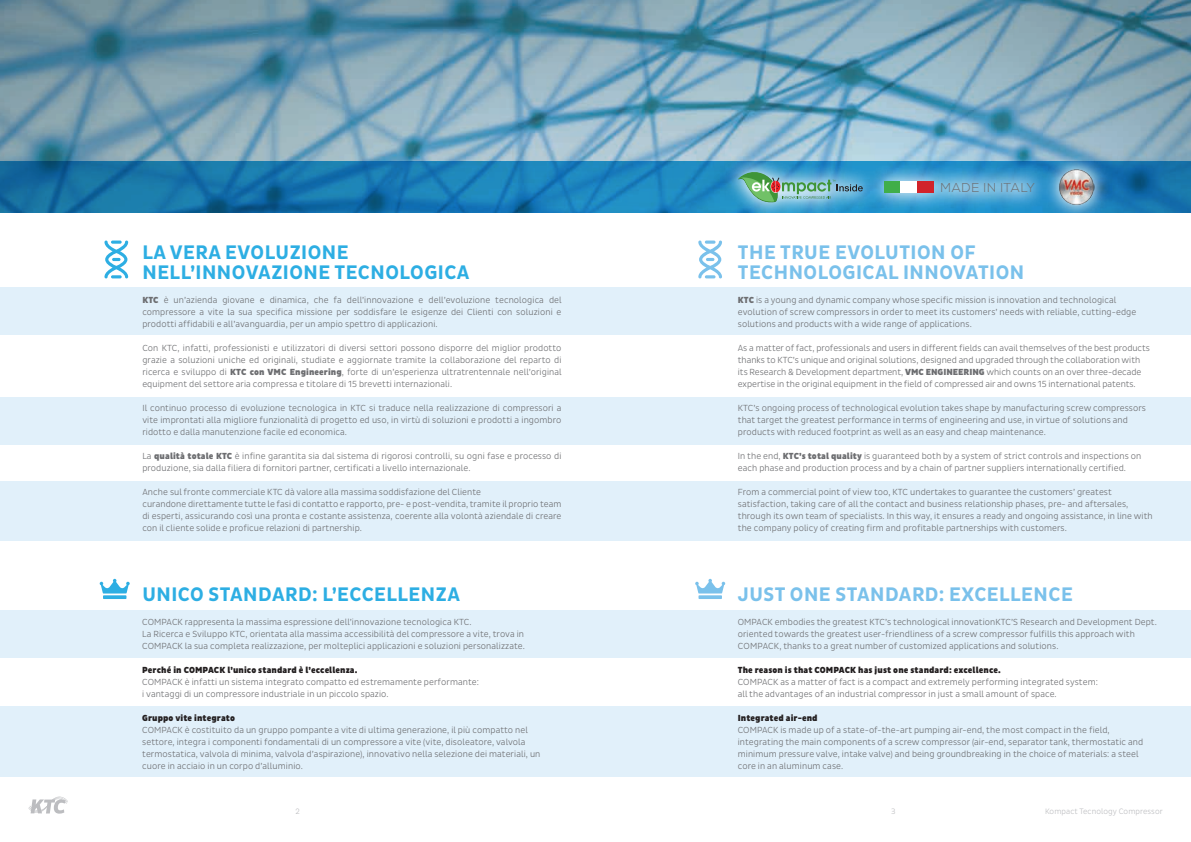
<style>
.page{position:relative;width:1191px;height:842px;background:#fff}
.page>*{position:absolute;margin:0;border:0;box-sizing:border-box;transform-origin:0 0}
.t1{font:700 20px/20px "Pluto Sans Cond";letter-spacing:.025em;color:#2daee3}
.t2{font:700 20px/20px "Pluto Sans Cond";letter-spacing:.025em;color:#7ac1eb}
.t3{font:300 12.8px "Nexa";letter-spacing:.025em;color:#6c6d70}
.t4{font:300 9px/12px "Pluto Sans Cond";letter-spacing:.01em;color:#6c6d70}
.t5{font:900 9px "Pluto Sans Cond";letter-spacing:.01em;color:#231f20}
.t6{font:300 8px "Pluto Sans Cond";letter-spacing:.01em;color:#bcbdc0}
.s1{font-weight:900}
</style>
<div class="page">
<svg style="left:28px;top:796px;width:40px;height:18px"></svg>
<img style="left:0;top:0;width:1191px;height:162px">
<svg style="left:0;top:162px;width:1191px;height:51px;background:#1676ad"></svg>
<div style="left:0;top:288px;width:1191px;height:47px;background:#e1f0fa"></div>
<div style="left:0;top:610px;width:1191px;height:48px;background:#e1f0fa"></div>
<div style="left:0;top:706px;width:1191px;height:70px;background:#e1f0fa"></div>
<div style="left:0;top:398px;width:1191px;height:47px;background:#e1f0fa"></div>
<div style="left:0;top:481px;width:1191px;height:59px;background:#e1f0fa"></div>
<svg style="left:695px;top:579px;width:30px;height:20px"></svg>
<svg style="left:100px;top:579px;width:30px;height:20px"></svg>
<svg style="left:104px;top:241px;width:24px;height:37px"></svg>
<svg style="left:698px;top:241px;width:24px;height:37px"></svg>
<svg style="left:720px;top:152px;width:392px;height:61px;background:#4ea1ce"></svg>
<svg style="left:737px;top:166px;width:126px;height:39px;background:#67acb9"></svg>
<div style="left:884px;top:181px;width:16px;height:12px;background:#40ae49"></div>
<div style="left:900px;top:181px;width:17px;height:12px;background:#fff"></div>
<div style="left:917px;top:181px;width:16px;height:12px;background:#d1232a"></div>
<img style="left:1058px;top:169px;width:36px;height:36px">
<h1 class="t1" style="left:142px;top:243px;width:328px">LA VERA EVOLUZIONE<br>NELL’INNOVAZIONE TECNOLOGICA</h1>
<p class="t4" style="left:142px;top:294px;width:421px;text-align:justify"><span class="s1">KTC</span> è un’azienda giovane e dinamica, che fa dell’innovazione e dell’evoluzione tecnologica del compressore a vite la sua specifica missione per soddisfare le esigenze dei Clienti con soluzioni e prodotti affidabili e all’avanguardia, per un ampio spettro di applicazioni.</p>
<p class="t4" style="left:142px;top:342px;width:421px;text-align:justify">Con KTC, infatti, professionisti e utilizzatori di diversi settori possono disporre del miglior prodotto grazie a soluzioni uniche ed originali, studiate e aggiornate tramite la collaborazione del reparto di ricerca e sviluppo di <span class="s1">KTC con VMC Engineering</span>, forte di un’esperienza ultratrentennale nell’original equipment del settore aria compressa e titolare di 15 brevetti internazionali.</p>
<p class="t4" style="left:142px;top:402px;width:420px;text-align:justify">Il continuo processo di evoluzione tecnologica in KTC si traduce nella realizzazione di compressori a vite improntati alla migliore funzionalità di progetto ed uso, in virtù di soluzioni e prodotti a ingombro ridotto e dalla manutenzione facile ed economica.</p>
<p class="t4" style="left:142px;top:450px;width:420px">La <span class="s1">qualità totale KTC</span> è infine garantita sia dal sistema di rigorosi controlli, su ogni fase e processo di produzione, sia dalla filiera di fornitori partner, certificati a livello internazionale.</p>
<p class="t4" style="left:142px;top:486px;width:420px">Anche sul fronte commerciale KTC dà valore alla massima soddisfazione del Cliente<br>curandone direttamente tutte le fasi di contatto e rapporto, pre- e post-vendita, tramite il proprio team di esperti, assicurando così una pronta e costante assistenza, coerente alla volontà aziendale di creare con il cliente solide e proficue relazioni di partnership.</p>
<h1 class="t1" style="left:142px;top:584px;width:319px">UNICO STANDARD: L’ECCELLENZA</h1>
<p class="t4" style="left:142px;top:616px;width:384px">COMPACK rappresenta la massima espressione dell’innovazione tecnologica KTC.<br>La Ricerca e Sviluppo KTC, orientata alla massima accessibilità del compressore a vite, trova in<br>COMPACK la sua completa realizzazione, per molteplici applicazioni e soluzioni personalizzate.</p>
<p class="t5" style="left:142px;top:664px;width:217px">Perché in COMPACK l’unico standard è l’eccellenza.</p>
<p class="t4" style="left:142px;top:676px;width:338px">COMPACK è infatti un sistema integrato compatto ed estremamente performante: i vantaggi di un compressore industriale in un piccolo spazio.</p>
<p class="t5" style="left:142px;top:712px;width:94px">Gruppo vite integrato</p>
<p class="t4" style="left:142px;top:724px;width:400px">COMPACK è costituito da un gruppo pompante a vite di ultima generazione, il più compatto nel settore, integra i componenti fondamentali di un compressore a vite (vite, disoleatore, valvola termostatica, valvola di minima, valvola d’aspirazione), innovativo nella selezione dei materiali, un cuore in acciaio in un corpo d’alluminio.</p>
<h2 class="t3" style="left:940px;top:180px;width:96px">MADE IN ITALY</h2>
<h1 class="t2" style="left:738px;top:243px;width:288px">THE TRUE EVOLUTION OF<br>TECHNOLOGICAL INNOVATION</h1>
<p class="t4" style="left:738px;top:294px;width:400px"><span class="s1">KTC</span> is a young and dynamic company whose specific mission is innovation and technological evolution of screw compressors in order to meet its customers’ needs with reliable, cutting-edge solutions and products with a wide range of applications.</p>
<p class="t4" style="left:738px;top:342px;width:414px">As a matter of fact, professionals and users in different fields can avail themselves of the best products thanks to KTC’s unique and original solutions, designed and upgraded through the collaboration with its Research &amp; Development department, <span class="s1">VMC ENGINEERING</span> which counts on an over three-decade expertise in the original equipment in the field of compressed air and owns 15 international patents.</p>
<p class="t4" style="left:738px;top:402px;width:410px">KTC’s ongoing process of technological evolution takes shape by manufacturing screw compressors that target the greatest performance in terms of engineering and use, in virtue of solutions and products with reduced footprint as well as an easy and cheap maintenance.</p>
<p class="t4" style="left:738px;top:450px;width:405px">In the end, <span class="s1">KTC’s total quality</span> is guaranteed both by a system of strict controls and inspections on each phase and production process and by a chain of partner suppliers internationally certified.</p>
<p class="t4" style="left:738px;top:486px;width:416px">From a commercial point of view too, KTC undertakes to guarantee the customers’ greatest satisfaction, taking care of all the contact and business relationship phases, pre- and aftersales, through its own team of specialists. In this way, it ensures a ready and ongoing assistance, in line with the company policy of creating firm and profitable partnerships with customers.</p>
<h1 class="t2" style="left:738px;top:584px;width:336px">JUST ONE STANDARD: EXCELLENCE</h1>
<p class="t4" style="left:737px;top:616px;width:420px">OMPACK embodies the greatest KTC’s technological innovationKTC’S Research and Development Dept. oriented towards the greatest user-friendliness of a screw compressor fulfills this approach with<br>COMPACK, thanks to a great number of customized applications and solutions.</p>
<p class="t5" style="left:737px;top:664px;width:264px">The reason is that COMPACK has just one standard: excellence.</p>
<p class="t4" style="left:737px;top:676px;width:362px">COMPACK as a matter of fact is a compact and extremely performing integrated system: all the advantages of an industrial compressor in just a small amount of space.</p>
<p class="t5" style="left:737px;top:712px;width:81px">Integrated air-end</p>
<p class="t4" style="left:737px;top:724px;width:407px">COMPACK is made up of a state-of-the-art pumping air-end, the most compact in the field, integrating the main components of a screw compressor (air-end, separator tank, thermostatic and minimum pressure valve, intake valve) and being groundbreaking in the choice of materials: a steel core in an aluminum case.</p>
<p class="t6" style="left:295px;top:806px;width:6px">2</p>
<p class="t6" style="left:891px;top:806px;width:6px">3</p>
<p class="t6" style="left:1045px;top:806px;width:119px">Kompact Tecnology Compressor</p>
</div>
